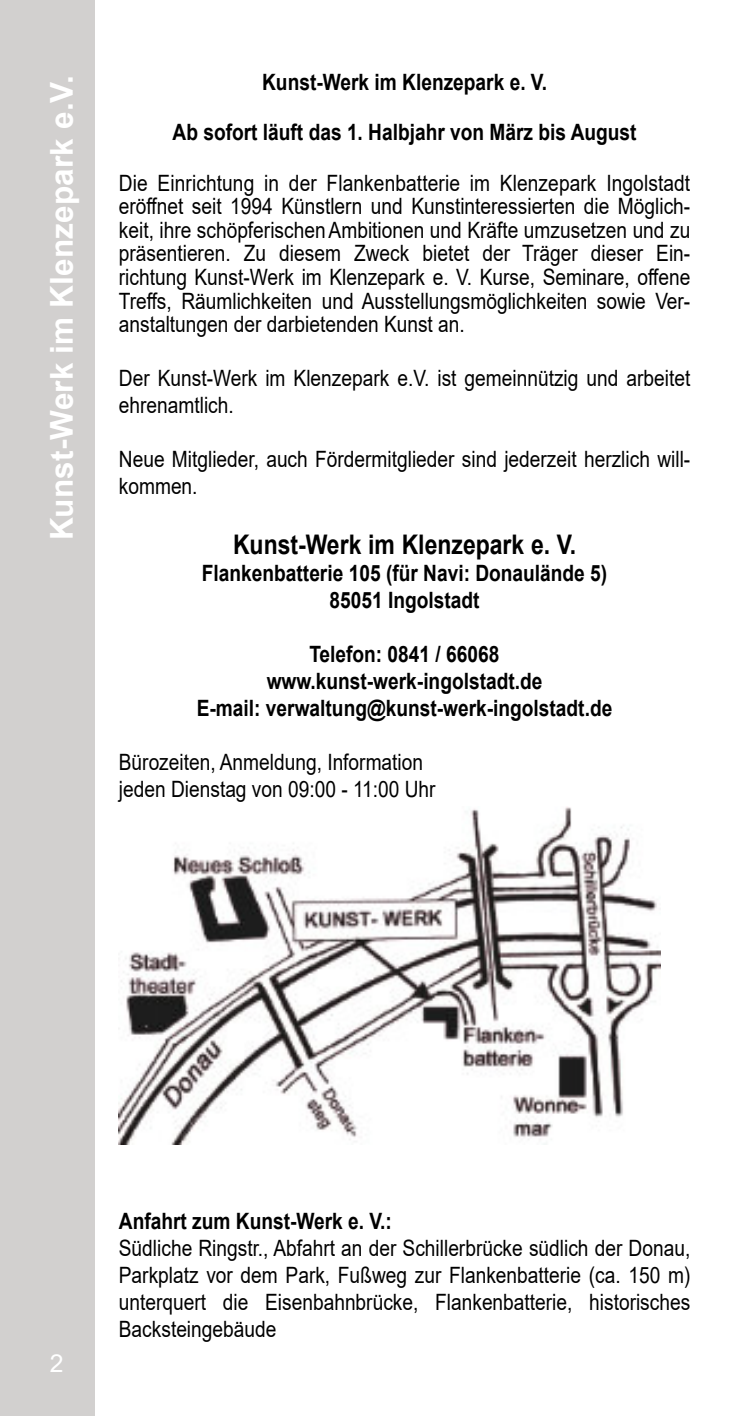
<style>
.page{position:relative;width:747px;height:1416px;background:#fff}
.page>*{position:absolute;margin:0;border:0;box-sizing:border-box;transform-origin:0 0}
.t1{font:700 31.5px "Arial";letter-spacing:.005em;color:#fff}
.t2{font:700 27px "Arial";color:#000;scale:.85 1}
.t3{font:24.75px "Arial";color:#fff}
.t4{font:22.5px/23.6px "Arial";color:#000;scale:.85 1}
.t5{font:700 22.5px/27px "Arial";color:#000;text-align:center;scale:.85 1}
</style>
<div class="page">
<div style="left:0;top:0;width:94px;height:1416px;background:#d2d0cf"></div>
<img style="left:119px;top:807px;width:540px;height:337px">
<h1 class="t1" style="left:50px;top:540px;width:466px;rotate:-90deg">Kunst-Werk im Klenzepark e.V.</h1>
<p class="t5" style="left:172px;top:60px;width:547px;line-height:49.5px">Kunst-Werk im Klenzepark e. V.<br>Ab sofort läuft das 1. Halbjahr von März bis August</p>
<p class="t4" style="left:119px;top:173px;width:673px;text-align:justify">Die Einrichtung in der Flankenbatterie im Klenzepark Ingolstadt eröffnet seit 1994 Künstlern und Kunstinteressierten die Möglich&shy;keit, ihre schöpferischen Ambitionen und Kräfte umzusetzen und zu präsentieren. Zu diesem Zweck bietet der Träger dieser Ein&shy;richtung Kunst-Werk im Klenzepark e. V. Kurse, Seminare, offene Treffs, Räumlichkeiten und Ausstellungsmöglichkeiten sowie Ver&shy;anstaltungen der darbietenden Kunst an.</p>
<p class="t4" style="left:119px;top:367px;width:673px;line-height:27px">Der Kunst-Werk im Klenzepark e.V. ist gemeinnützig und arbeitet ehrenamtlich.</p>
<p class="t4" style="left:119px;top:448px;width:673px;line-height:27px">Neue Mitglieder, auch Fördermitglieder sind jederzeit herzlich will&shy;kommen.</p>
<p class="t2" style="left:233px;top:534px;width:405px">Kunst-Werk im Klenzepark e. V.</p>
<p class="t5" style="left:202px;top:561px;width:478px">Flankenbatterie 105 (für Navi: Donaulände 5)<br>85051 Ingolstadt</p>
<p class="t5" style="left:197px;top:642px;width:490px">Telefon: 0841 / 66068 www.kunst-werk-ingolstadt.de<br>E-mail: verwaltung@kunst-werk-ingolstadt.de</p>
<p class="t4" style="left:119px;top:750px;width:374px;line-height:27px">Bürozeiten, Anmeldung, Information jeden Dienstag von 09:00 - 11:00 Uhr</p>
<p class="t3" style="left:50px;top:1353px;width:15px">2</p>
<p class="t5" style="left:119px;top:1209px;width:322px">Anfahrt zum Kunst-Werk e. V.:</p>
<p class="t4" style="left:119px;top:1236px;width:673px;line-height:27px;text-align:justify">Südliche Ringstr., Abfahrt an der Schillerbrücke südlich der Donau, Parkplatz vor dem Park, Fußweg zur Flankenbatterie (ca. 150 m) unterquert die Eisenbahnbrücke, Flankenbatterie, historisches Backsteingebäude</p>
</div>
